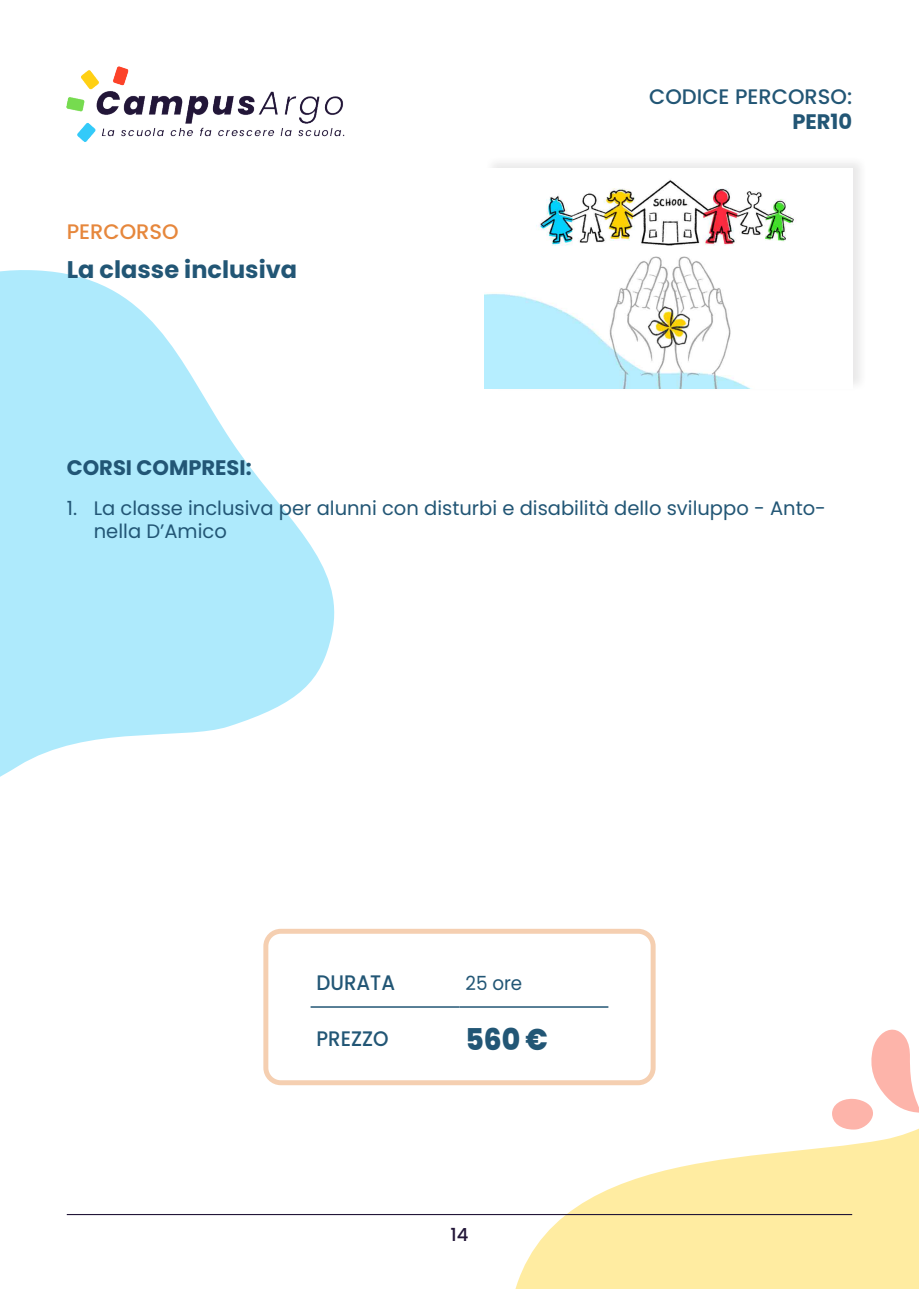
<style>
.page{position:relative;width:919px;height:1289px;background:#fff}
.page>*{position:absolute;margin:0;border:0;box-sizing:border-box;transform-origin:0 0}
.t1{font:800 30px "Poppins";color:#225675;scale:.94 1}
.t2{font:700 24px "Poppins";color:#225675}
.t3{font:700 21px "Poppins";color:#225675}
.t4{font:500 21px "Poppins";color:#225675}
.t5{font:500 21px "Poppins";color:#225675;scale:.94 1}
.t6{font:500 21px "Poppins";color:#e6873c}
.t7{font:19.5px/23.4px "Poppins";color:#225675}
.t8{font:19.5px "Poppins";color:#225675;scale:.94 1}
.t9{font:500 18px "Poppins";color:#221638}
</style>
<div class="page">
<svg style="left:501px;top:942px;width:417px;height:346px"></svg>
<svg style="left:0;top:270px;width:335px;height:507px;fill:#aeeafc"></svg>
<hr style="left:67px;top:1213px;width:785px;height:2px;background:#221638">
<img style="left:67px;top:67px;width:278px;height:75px">
<div style="left:263px;top:928px;width:392px;height:157px;border:5px solid #e6873c;border-radius:15px"></div>
<hr style="left:310px;top:1006px;width:149px;height:1px;background:#225675">
<hr style="left:459px;top:1006px;width:149px;height:1px;background:#225675">
<div style="left:484px;top:156px;width:383px;height:236px;background:#231f20;opacity:.1"></div>
<div style="left:485px;top:168px;width:367px;height:220px;background:#fff"></div>
<img style="left:485px;top:180px;width:311px;height:208px">
<p class="t6" style="left:67px;top:220px;width:113px">PERCORSO</p>
<p class="t2" style="left:67px;top:256px;width:232px">La classe inclusiva</p>
<p class="t3" style="left:67px;top:455px;width:186px">CORSI COMPRESI:</p>
<p class="t4" style="left:649px;top:84px;width:204px">CODICE PERCORSO:</p>
<p class="t3" style="left:792px;top:110px;width:61px">PER10</p>
<p class="t7" style="left:94px;top:496px;width:733px;text-indent:-27px">1. La classe inclusiva per alunni con disturbi e disabilità dello sviluppo - Anto&shy;nella D’Amico</p>
<p class="t5" style="left:316px;top:970px;width:85px">DURATA</p>
<p class="t8" style="left:465px;top:971px;width:62px">25 ore</p>
<p class="t5" style="left:316px;top:1026px;width:78px">PREZZO</p>
<h1 class="t1" style="left:465px;top:1022px;width:89px">560 €</h1>
<p class="t9" style="left:450px;top:1224px;width:19px">14</p>
</div>
